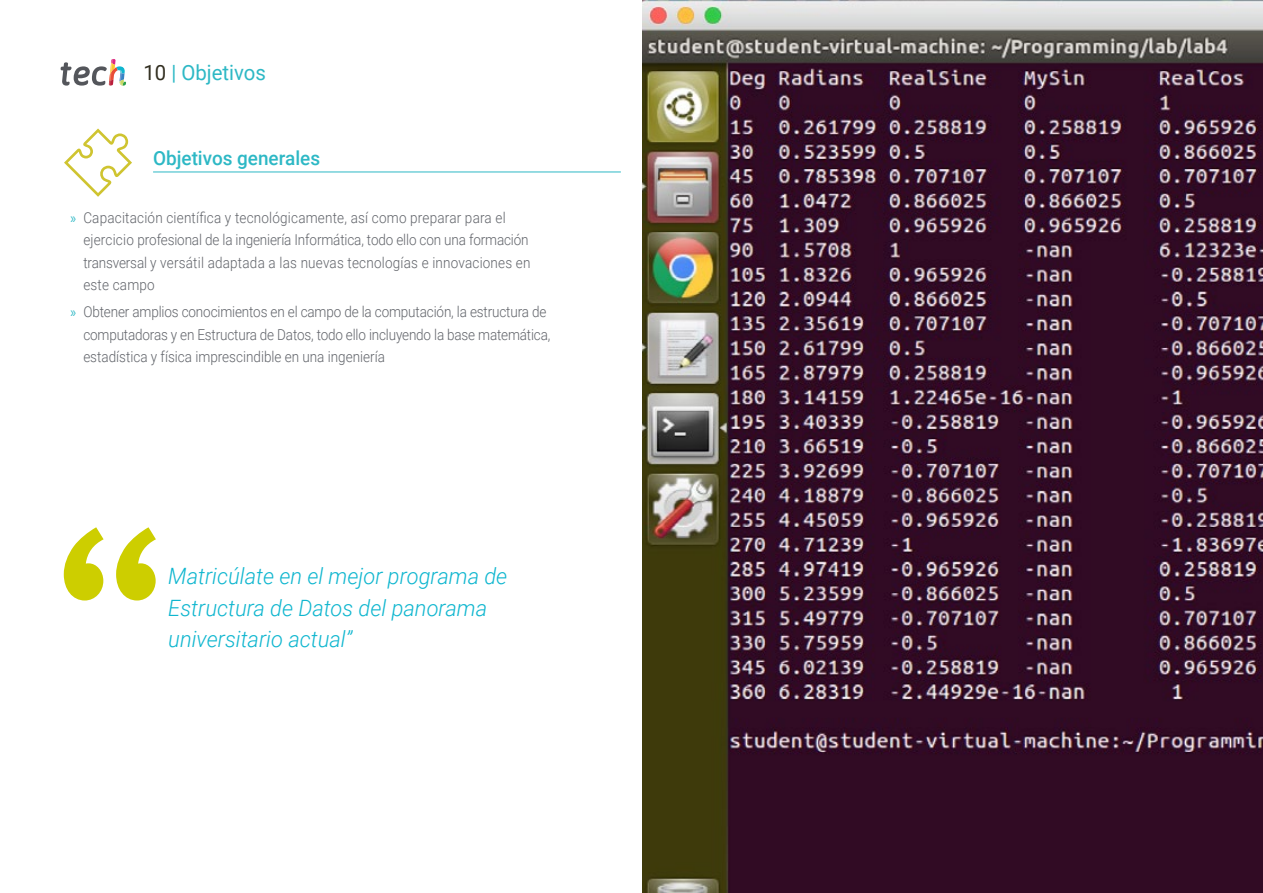
<style>
.page{position:relative;width:1263px;height:893px;background:#fff}
.page>*{position:absolute;margin:0;border:0;box-sizing:border-box;transform-origin:0 0}
.t1{font:italic 300 22.5px/31.5px "Roboto";color:#0fb6cf}
.t2{font:21px "Roboto";color:#2db8c5}
.t3{font:500 19.5px "Roboto";color:#2db8c5}
.t4{font:300 15px/22.5px "Roboto";letter-spacing:.015em;color:#61646a;scale:.9 1}
.t5{font:300 15px/22.5px "Roboto";letter-spacing:-.01em;color:#61646a;scale:.9 1}
.s1{color:#312e20}
.s2{font-family:"Myriad Pro";font-weight:400;color:#2db8c5}
</style>
<div class="page">
<svg style="left:64px;top:128px;width:68px;height:69px"></svg>
<img style="left:642px;top:0;width:621px;height:893px">
<svg style="left:61px;top:59px;width:65px;height:27px"></svg>
<svg style="left:64px;top:527px;width:92px;height:73px"></svg>
<hr style="left:153px;top:172px;width:468px;height:1px;background:#2db8c5">
<h2 class="t2" style="left:144px;top:57px;width:124px"><span class="s1">10</span> | Objetivos</h2>
<h3 class="t3" style="left:153px;top:144px;width:169px">Objetivos generales</h3>
<p class="t4" style="left:83px;top:206px;width:498px;text-indent:-13px"><span class="s2">»</span> Capacitación científica y tecnológicamente, así como preparar para el ejercicio profesional de la ingeniería Informática, todo ello con una formación transversal y versátil adaptada a las nuevas tecnologías e innovaciones en este campo</p>
<p class="t5" style="left:83px;top:300px;width:520px;text-indent:-13px"><span class="s2">»</span> Obtener amplios conocimientos en el campo de la computación, la estructura de computadoras y en Estructura de Datos, todo ello incluyendo la base matemática, estadística y física imprescindible en una ingeniería</p>
<h1 class="t1" style="left:168px;top:560px;width:340px">Matricúlate en el mejor programa de<br>Estructura de Datos del panorama universitario actual”</h1>
</div>
